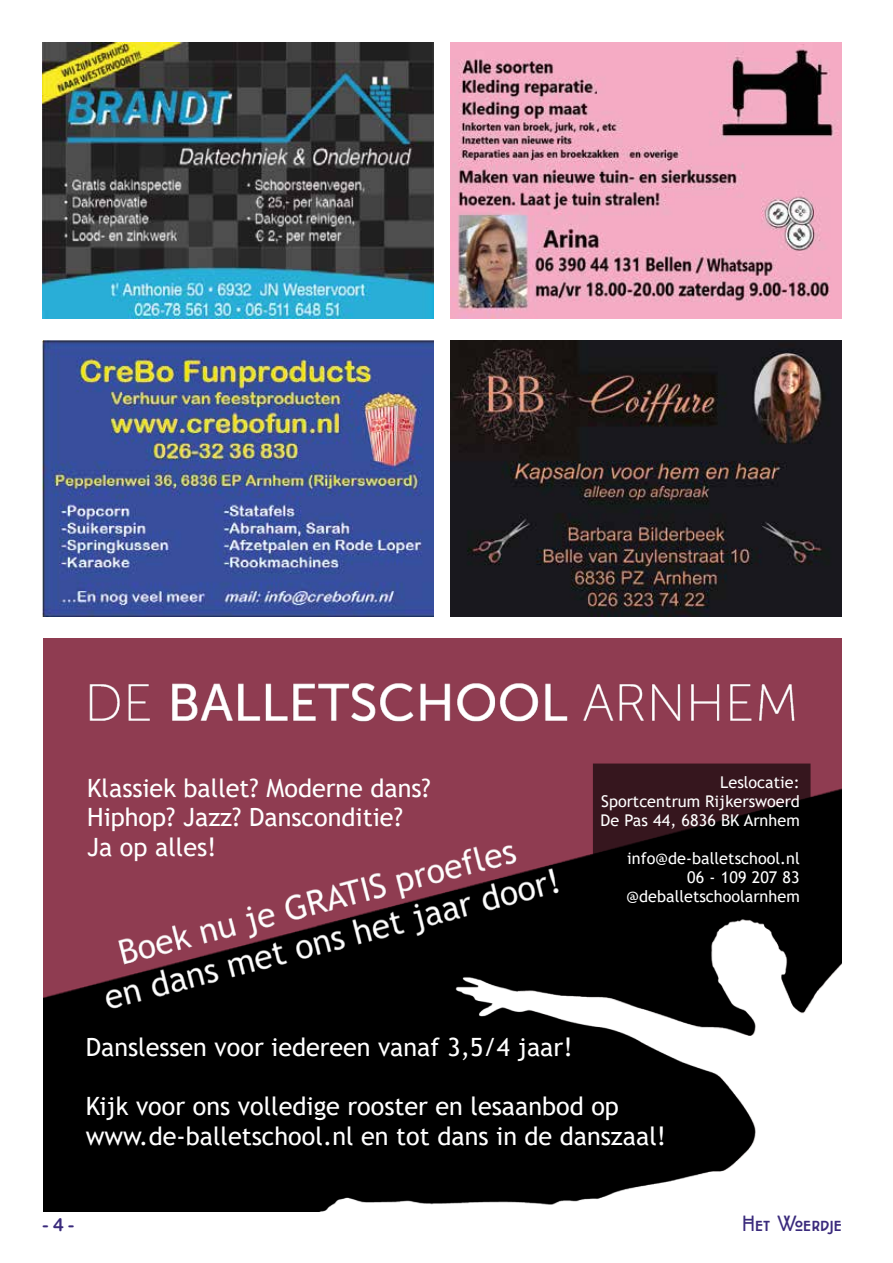
<style>
.page{position:relative;width:893px;height:1263px;background:#fff}
.page>*{position:absolute;margin:0;border:0;box-sizing:border-box;transform-origin:0 0}
.t1{font:25.2px/29.5px "Trebuchet MS";color:#fff}
.t2{font:21px "Cocotte";color:#3a2a7c}
.t3{font:18px "Arial Rounded MT Bold";color:#3a2a7c}
.t4{font:16.2px/19px "Trebuchet MS";letter-spacing:.005em;color:#fff;text-align:justify}
</style>
<div class="page">
<div style="left:43px;top:852px;width:276px;height:359px;background:#000"></div>
<img style="left:319px;top:852px;width:522px;height:359px">
<img style="left:44px;top:852px;width:572px;height:213px">
<img style="left:43px;top:638px;width:798px;height:214px">
<img style="left:451px;top:43px;width:391px;height:276px">
<img style="left:451px;top:340px;width:391px;height:277px">
<img style="left:43px;top:43px;width:391px;height:276px">
<img style="left:43px;top:340px;width:391px;height:277px">
<p class="t1" style="left:87px;top:773px;width:345px">Klassiek ballet? Moderne dans?<br>Hiphop? Jazz? Dansconditie?<br>Ja op alles!</p>
<p class="t4" style="left:600px;top:772px;width:201px;text-indent:120px">Leslocatie:<br>Sportcentrum Rijkerswoerd De Pas 44, 6836 BK Arnhem</p>
<p class="t4" style="left:626px;top:849px;width:175px;text-align:right">info@de-balletschool.nl<br>06 - 109 207 83 @deballetschoolarnhem</p>
<p class="t1" style="left:86px;top:1032px;width:488px">Danslessen voor iedereen vanaf 3,5/4 jaar!</p>
<p class="t1" style="left:86px;top:1091px;width:582px">Kijk voor ons volledige rooster en lesaanbod op www.de-balletschool.nl en tot dans in de danszaal!</p>
<p class="t3" style="left:43px;top:1213px;width:33px">- 4 -</p>
<p class="t2" style="left:742px;top:1209px;width:102px">Het Woerdje</p>
</div>
